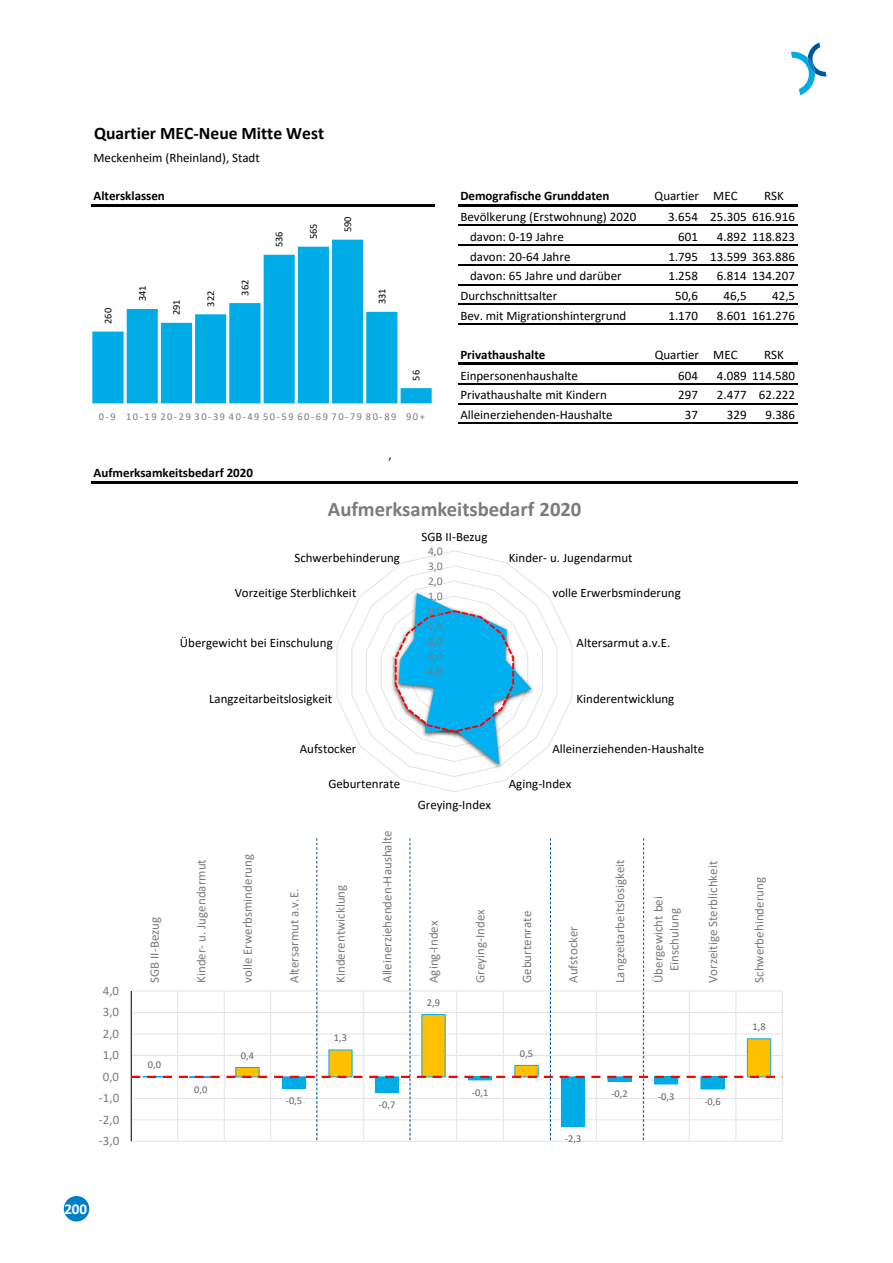
<style>
.page{position:relative;width:893px;height:1263px;background:#fff}
.page>*{position:absolute;margin:0;border:0;box-sizing:border-box;transform-origin:0 0}
.t1{font:700 20.7px "Calibri";color:#7b7b7b}
.t2{font:700 17.55px "Calibri";color:#000}
.t3{font:700 15px "Calibri";color:#fff}
.t4{font:13.05px "Calibri";color:#000}
.t5{font:700 13.05px "Calibri";color:#000}
.t6{font:12.9px/15.8px "Calibri";color:#7b7b7b;text-align:center}
.t7{font:12.9px "Calibri";color:#000}
.t8{font:11.7px "Calibri";color:#7b7b7b}
.t9{font:10.35px "Calibri";color:#646363}
.t10{font:10.35px "Calibri";letter-spacing:.15em;color:#7b7b7b}
.t11{font:10.35px "Calibri";color:#000}
</style>
<div class="page">
<div style="left:64px;top:1196px;width:25px;height:25px;background:#007ec7;border-radius:50%"></div>
<svg style="left:791px;top:43px;width:35px;height:52px"></svg>
<hr style="left:91px;top:204px;width:344px;height:3px;background:#000">
<hr style="left:458px;top:204px;width:340px;height:3px;background:#000">
<hr style="left:458px;top:225px;width:340px;height:1px;background:#000">
<hr style="left:458px;top:244px;width:340px;height:2px;background:#000">
<hr style="left:458px;top:264px;width:340px;height:1px;background:#000">
<hr style="left:458px;top:284px;width:340px;height:1px;background:#000">
<hr style="left:458px;top:304px;width:340px;height:1px;background:#000">
<hr style="left:458px;top:324px;width:340px;height:1px;background:#000">
<hr style="left:458px;top:363px;width:340px;height:2px;background:#000">
<hr style="left:458px;top:383px;width:340px;height:1px;background:#000">
<hr style="left:458px;top:403px;width:340px;height:1px;background:#000">
<hr style="left:458px;top:423px;width:340px;height:1px;background:#000">
<hr style="left:91px;top:481px;width:707px;height:3px;background:#000">
<svg style="left:336px;top:550px;width:236px;height:242px"></svg>
<img style="left:393px;top:589px;width:144px;height:183px">
<img style="left:389px;top:606px;width:5px;height:134px">
<svg style="left:394px;top:593px;width:137px;height:172px"></svg>
<hr style="left:131px;top:1141px;width:651px;height:1px;background:#e3e3e3">
<hr style="left:782px;top:991px;width:1px;height:150px;background:#e3e3e3">
<svg style="left:92px;top:240px;width:340px;height:163px;fill:#00ace6"></svg>
<hr style="left:91px;top:403px;width:342px;height:1px;background:#e3e3e3">
<svg style="left:131px;top:838px;width:651px;height:303px"></svg>
<h2 class="t2" style="left:94px;top:121px;width:232px">Quartier MEC-Neue Mitte West</h2>
<p class="t4" style="left:94px;top:148px;width:168px">Meckenheim (Rheinland), Stadt</p>
<p class="t5" style="left:94px;top:186px;width:73px">Altersklassen</p>
<p class="t5" style="left:460px;top:186px;width:151px">Demografische Grunddaten</p>
<p class="t4" style="left:655px;top:187px;width:84px">Quartier MEC</p>
<p class="t4" style="left:764px;top:187px;width:21px">RSK</p>
<p class="t4" style="left:460px;top:208px;width:177px">Bevölkerung (Erstwohnung) 2020</p>
<p class="t4" style="left:668px;top:208px;width:128px">3.654 25.305 616.916</p>
<p class="t4" style="left:470px;top:227px;width:95px">davon: 0-19 Jahre</p>
<p class="t4" style="left:678px;top:227px;width:21px">601</p>
<p class="t4" style="left:717px;top:227px;width:80px">4.892 118.823</p>
<p class="t4" style="left:470px;top:247px;width:102px">davon: 20-64 Jahre</p>
<p class="t4" style="left:668px;top:247px;width:128px">1.795 13.599 363.886</p>
<p class="t4" style="left:470px;top:267px;width:153px">davon: 65 Jahre und darüber</p>
<p class="t4" style="left:668px;top:267px;width:31px">1.258</p>
<p class="t4" style="left:717px;top:267px;width:80px">6.814 134.207</p>
<p class="t4" style="left:460px;top:287px;width:98px">Durchschnittsalter</p>
<p class="t4" style="left:675px;top:287px;width:25px">50,6</p>
<p class="t4" style="left:723px;top:287px;width:25px">46,5</p>
<p class="t4" style="left:772px;top:287px;width:25px">42,5</p>
<p class="t4" style="left:460px;top:307px;width:167px">Bev. mit Migrationshintergrund</p>
<p class="t4" style="left:668px;top:307px;width:31px">1.170</p>
<p class="t4" style="left:717px;top:307px;width:80px">8.601 161.276</p>
<p class="t5" style="left:460px;top:345px;width:87px">Privathaushalte</p>
<p class="t4" style="left:655px;top:345px;width:84px">Quartier MEC</p>
<p class="t4" style="left:764px;top:345px;width:21px">RSK</p>
<p class="t4" style="left:460px;top:366px;width:119px">Einpersonenhaushalte</p>
<p class="t4" style="left:678px;top:366px;width:21px">604</p>
<p class="t4" style="left:717px;top:366px;width:80px">4.089 114.580</p>
<p class="t4" style="left:460px;top:386px;width:148px">Privathaushalte mit Kindern</p>
<p class="t4" style="left:678px;top:386px;width:21px">297</p>
<p class="t4" style="left:717px;top:386px;width:80px">2.477 62.222</p>
<p class="t4" style="left:460px;top:406px;width:154px">Alleinerziehenden-Haushalte</p>
<p class="t4" style="left:685px;top:406px;width:15px">37</p>
<p class="t4" style="left:727px;top:406px;width:21px">329</p>
<p class="t4" style="left:765px;top:406px;width:31px">9.386</p>
<p class="t4" style="left:389px;top:445px;width:5px">,</p>
<p class="t5" style="left:94px;top:464px;width:161px">Aufmerksamkeitsbedarf 2020</p>
<p class="t11" style="left:306px;top:239px;width:17px;rotate:-90deg">565</p>
<p class="t11" style="left:340px;top:232px;width:17px;rotate:-90deg">590</p>
<p class="t11" style="left:272px;top:247px;width:17px;rotate:-90deg">536</p>
<p class="t11" style="left:238px;top:296px;width:17px;rotate:-90deg">362</p>
<p class="t11" style="left:135px;top:301px;width:17px;rotate:-90deg">341</p>
<p class="t11" style="left:375px;top:304px;width:17px;rotate:-90deg">331</p>
<p class="t11" style="left:204px;top:307px;width:17px;rotate:-90deg">322</p>
<p class="t11" style="left:169px;top:315px;width:17px;rotate:-90deg">291</p>
<p class="t11" style="left:101px;top:324px;width:17px;rotate:-90deg">260</p>
<p class="t11" style="left:409px;top:381px;width:12px;rotate:-90deg">56</p>
<p class="t10" style="left:99px;top:410px;width:328px">0-9 10-19 20-29 30-39 40-49 50-59 60-69 70-79 80-89 90+</p>
<h1 class="t1" style="left:328px;top:495px;width:255px">Aufmerksamkeitsbedarf 2020</h1>
<p class="t6" style="left:103px;top:982px;width:18px">4,0</p>
<p class="t6" style="left:103px;top:1004px;width:18px">3,0</p>
<p class="t6" style="left:103px;top:1025px;width:18px">2,0</p>
<p class="t6" style="left:103px;top:1047px;width:18px">1,0</p>
<p class="t6" style="left:103px;top:1068px;width:18px">0,0</p>
<p class="t6" style="left:99px;top:1090px;width:22px">-1,0</p>
<p class="t6" style="left:99px;top:1111px;width:22px">-2,0</p>
<p class="t6" style="left:99px;top:1132px;width:22px">-3,0</p>
<p class="t3" style="left:64px;top:1199px;width:24px">200</p>
<p class="t6" style="left:146px;top:983px;width:68px;rotate:-90deg">SGB II-Bezug</p>
<p class="t9" style="left:148px;top:1057px;width:15px">0,0</p>
<p class="t7" style="left:294px;top:549px;width:107px">Schwerbehinderung</p>
<p class="t7" style="left:235px;top:584px;width:123px">Vorzeitige Sterblichkeit</p>
<p class="t7" style="left:180px;top:634px;width:154px">Übergewicht bei Einschulung</p>
<p class="t7" style="left:209px;top:690px;width:125px">Langzeitarbeitslosigkeit</p>
<p class="t7" style="left:300px;top:740px;width:58px">Aufstocker</p>
<p class="t6" style="left:193px;top:983px;width:125px;rotate:-90deg">Kinder- u. Jugendarmut</p>
<p class="t6" style="left:239px;top:983px;width:130px;rotate:-90deg">volle Erwerbsminderung</p>
<p class="t9" style="left:194px;top:1082px;width:15px">0,0</p>
<p class="t9" style="left:241px;top:1048px;width:15px">0,4</p>
<p class="t7" style="left:328px;top:775px;width:73px">Geburtenrate</p>
<p class="t6" style="left:286px;top:983px;width:96px;rotate:-90deg">Altersarmut a.v.E.</p>
<p class="t6" style="left:332px;top:983px;width:100px;rotate:-90deg">Kinderentwicklung</p>
<p class="t9" style="left:286px;top:1094px;width:18px">-0,5</p>
<p class="t9" style="left:334px;top:1031px;width:15px">1,3</p>
<p class="t6" style="left:379px;top:983px;width:154px;rotate:-90deg">Alleinerziehenden-Haushalte</p>
<p class="t9" style="left:379px;top:1097px;width:18px">-0,7</p>
<p class="t7" style="left:421px;top:528px;width:67px">SGB II-Bezug</p>
<p class="t8" style="left:428px;top:543px;width:16px">4,0</p>
<p class="t8" style="left:428px;top:558px;width:16px">3,0</p>
<p class="t8" style="left:428px;top:573px;width:16px">2,0</p>
<p class="t8" style="left:428px;top:588px;width:16px">1,0</p>
<p class="t8" style="left:428px;top:603px;width:16px">0,0</p>
<p class="t8" style="left:424px;top:618px;width:20px">-1,0</p>
<p class="t8" style="left:424px;top:633px;width:20px">-2,0</p>
<p class="t8" style="left:424px;top:648px;width:20px">-3,0</p>
<p class="t8" style="left:424px;top:663px;width:20px">-4,0</p>
<p class="t7" style="left:418px;top:796px;width:75px">Greying-Index</p>
<p class="t7" style="left:509px;top:549px;width:125px">Kinder- u. Jugendarmut</p>
<p class="t7" style="left:552px;top:584px;width:130px">volle Erwerbsminderung</p>
<p class="t7" style="left:577px;top:634px;width:95px">Altersarmut a.v.E.</p>
<p class="t7" style="left:577px;top:690px;width:99px">Kinderentwicklung</p>
<p class="t7" style="left:552px;top:740px;width:153px">Alleinerziehenden-Haushalte</p>
<p class="t7" style="left:509px;top:775px;width:64px">Aging-Index</p>
<p class="t6" style="left:425px;top:983px;width:64px;rotate:-90deg">Aging-Index</p>
<p class="t6" style="left:472px;top:983px;width:75px;rotate:-90deg">Greying-Index</p>
<p class="t6" style="left:518px;top:983px;width:73px;rotate:-90deg">Geburtenrate</p>
<p class="t9" style="left:427px;top:995px;width:15px">2,9</p>
<p class="t9" style="left:472px;top:1085px;width:18px">-0,1</p>
<p class="t9" style="left:520px;top:1046px;width:15px">0,5</p>
<p class="t6" style="left:565px;top:983px;width:58px;rotate:-90deg">Aufstocker</p>
<p class="t6" style="left:612px;top:983px;width:125px;rotate:-90deg">Langzeitarbeitslosigkeit</p>
<p class="t6" style="left:650px;top:983px;width:88px;rotate:-90deg">Übergewicht bei<br>Einschulung</p>
<p class="t6" style="left:705px;top:983px;width:124px;rotate:-90deg">Vorzeitige Sterblichkeit</p>
<p class="t9" style="left:565px;top:1131px;width:18px">-2,3</p>
<p class="t9" style="left:611px;top:1086px;width:18px">-0,2</p>
<p class="t9" style="left:658px;top:1089px;width:18px">-0,3</p>
<p class="t9" style="left:704px;top:1094px;width:18px">-0,6</p>
<p class="t6" style="left:751px;top:983px;width:107px;rotate:-90deg">Schwerbehinderung</p>
<p class="t9" style="left:752px;top:1020px;width:15px">1,8</p>
</div>
